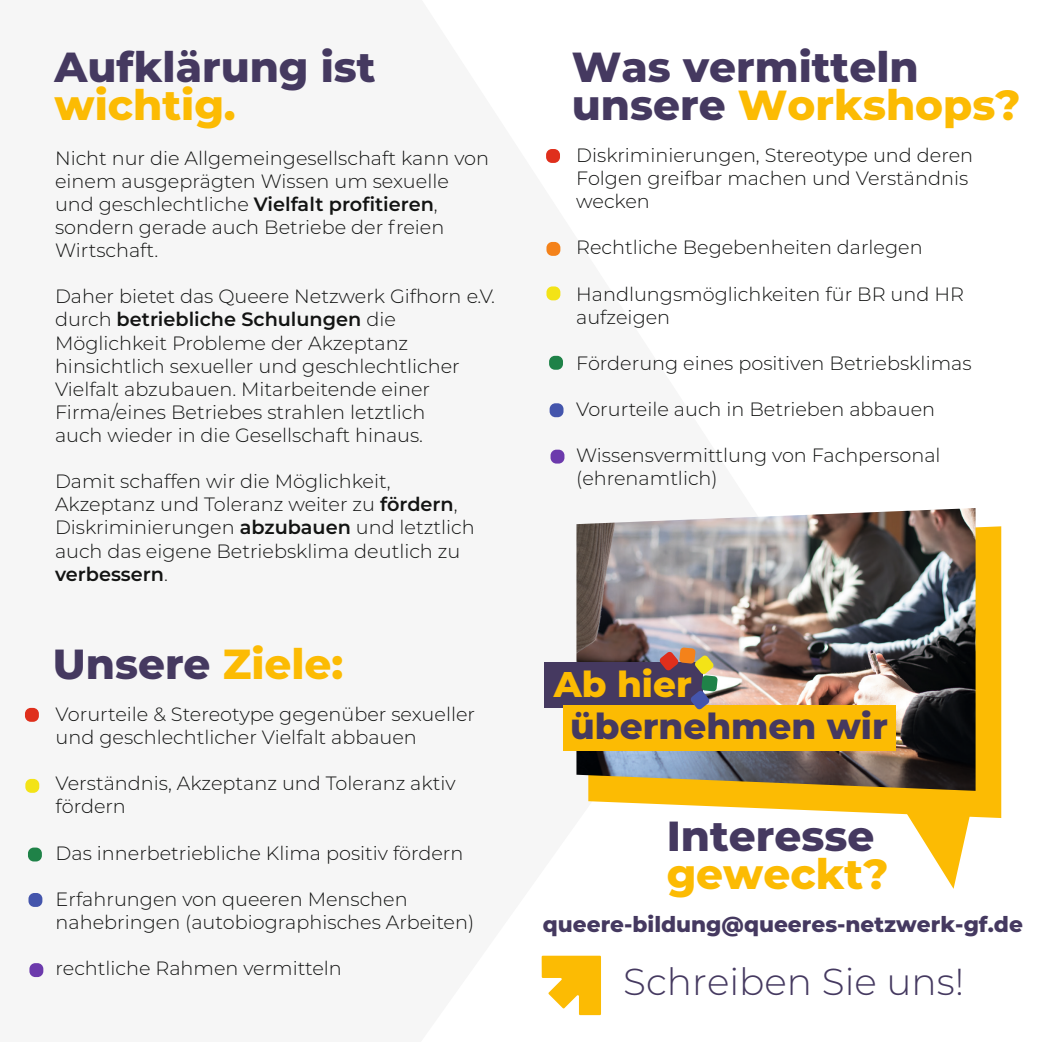
<style>
.page{position:relative;width:1042px;height:1042px;background:#fff}
.page>*{position:absolute;margin:0;border:0;box-sizing:border-box;transform-origin:0 0}
.t1{font:800 42px/38.5px "Montserrat";color:#453960}
.t2{font:800 42px "Montserrat";color:#fcbb03}
.t3{font:300 37.45px "Montserrat";color:#453960}
.t4{font:800 35.7px "Montserrat";color:#453960}
.t5{font:800 35.7px "Montserrat";color:#fcbb03}
.t6{font:800 21.7px "Montserrat";color:#453960}
.t7{font:300 19.25px/23.1px "Montserrat";color:#131413}
.s1{font-weight:100}
.s2{color:#fcbb03}
</style>
<div class="page">
<svg style="left:588px;top:526px;width:413px;height:292px;fill:#fcbb03"></svg>
<svg style="left:898px;top:800px;width:75px;height:89px"></svg>
<img style="left:576px;top:508px;width:399px;height:283px">
<div style="left:25px;top:708px;width:14px;height:14px;background:#df2f1c;border-radius:6px"></div>
<div style="left:25px;top:779px;width:14px;height:14px;background:#f3e317;border-radius:6px"></div>
<div style="left:28px;top:847px;width:14px;height:14px;background:#1f8248;border-radius:6px"></div>
<div style="left:28px;top:893px;width:14px;height:14px;background:#4455ac;border-radius:6px"></div>
<div style="left:29px;top:963px;width:14px;height:14px;background:#6c3aac;border-radius:6px"></div>
<svg style="left:542px;top:955px;width:59px;height:60px"></svg>
<div style="left:546px;top:149px;width:14px;height:14px;background:#df2f1c;border-radius:6px"></div>
<div style="left:546px;top:286px;width:14px;height:14px;background:#f3e317;border-radius:6px"></div>
<div style="left:546px;top:242px;width:14px;height:14px;background:#f4821a;border-radius:6px"></div>
<div style="left:549px;top:356px;width:14px;height:14px;background:#1f8248;border-radius:6px"></div>
<div style="left:549px;top:403px;width:14px;height:14px;background:#4455ac;border-radius:6px"></div>
<div style="left:550px;top:450px;width:14px;height:13px;background:#6c3aac;border-radius:6px"></div>
<div style="left:544px;top:662px;width:158px;height:45px;background:#453960"></div>
<div style="left:563px;top:705px;width:332px;height:45px;background:#fcbb03"></div>
<svg style="left:659px;top:647px;width:59px;height:63px"></svg>
<h1 class="t1" style="left:55px;top:45px;width:323px">Aufklärung ist</h1>
<h1 class="t2" style="left:55px;top:75px;width:183px">wichtig.</h1>
<p class="t7" style="left:55px;top:146px;width:435px">Nicht nur die Allgemeingesellschaft kann von einem ausgeprägten Wissen um sexuelle und geschlechtliche <span class="s1">Vielfalt profitieren</span>, sondern gerade auch Betriebe der freien Wirtschaft.</p>
<p class="t7" style="left:55px;top:284px;width:441px">Daher bietet das Queere Netzwerk Gifhorn e.V. durch <span class="s1">betriebliche Schulungen</span> die Möglichkeit Probleme der Akzeptanz hinsichtlich sexueller und geschlechtlicher Vielfalt abzubauen. Mitarbeitende einer Firma/eines Betriebes strahlen letztlich<br>auch wieder in die Gesellschaft hinaus.</p>
<p class="t7" style="left:55px;top:469px;width:421px">Damit schaffen wir die Möglichkeit, Akzeptanz und Toleranz weiter zu <span class="s1">fördern</span>, Diskriminierungen <span class="s1">abzubauen</span> und letztlich auch das eigene Betriebsklima deutlich zu <span class="s1">verbessern</span>.</p>
<h1 class="t1" style="left:53px;top:642px;width:292px">Unsere <span class="s2">Ziele:</span></h1>
<p class="t7" style="left:56px;top:702px;width:421px">Vorurteile &amp; Stereotype gegenüber sexueller und geschlechtlicher Vielfalt abbauen</p>
<p class="t7" style="left:56px;top:771px;width:401px">Verständnis, Akzeptanz und Toleranz aktiv fördern</p>
<p class="t7" style="left:56px;top:840px;width:409px">Das innerbetriebliche Klima positiv fördern</p>
<p class="t7" style="left:56px;top:887px;width:420px">Erfahrungen von queeren Menschen nahebringen (autobiographisches Arbeiten)</p>
<p class="t7" style="left:56px;top:956px;width:288px">rechtliche Rahmen vermitteln</p>
<h1 class="t1" style="left:572px;top:45px;width:450px">Was vermitteln unsere <span class="s2">Workshops?</span></h1>
<p class="t7" style="left:576px;top:143px;width:398px">Diskriminierungen, Stereotype und deren<br>Folgen greifbar machen und Verständnis wecken</p>
<p class="t7" style="left:576px;top:235px;width:348px">Rechtliche Begebenheiten darlegen</p>
<p class="t7" style="left:576px;top:282px;width:389px">Handlungsmöglichkeiten für BR und HR aufzeigen</p>
<p class="t7" style="left:576px;top:351px;width:397px">Förderung eines positiven Betriebsklimas</p>
<p class="t7" style="left:576px;top:397px;width:360px">Vorurteile auch in Betrieben abbauen</p>
<p class="t7" style="left:576px;top:443px;width:366px">Wissensvermittlung von Fachpersonal (ehrenamtlich)</p>
<h3 class="t5" style="left:554px;top:658px;width:140px">Ab hier</h3>
<h3 class="t4" style="left:570px;top:700px;width:319px">übernehmen wir</h3>
<h1 class="t1" style="left:667px;top:814px;width:209px">Interesse</h1>
<h1 class="t2" style="left:667px;top:843px;width:223px">geweckt?</h1>
<p class="t6" style="left:543px;top:908px;width:481px">queere-bildung@queeres-netzwerk-gf.de</p>
<h2 class="t3" style="left:623px;top:956px;width:342px">Schreiben Sie uns!</h2>
</div>
